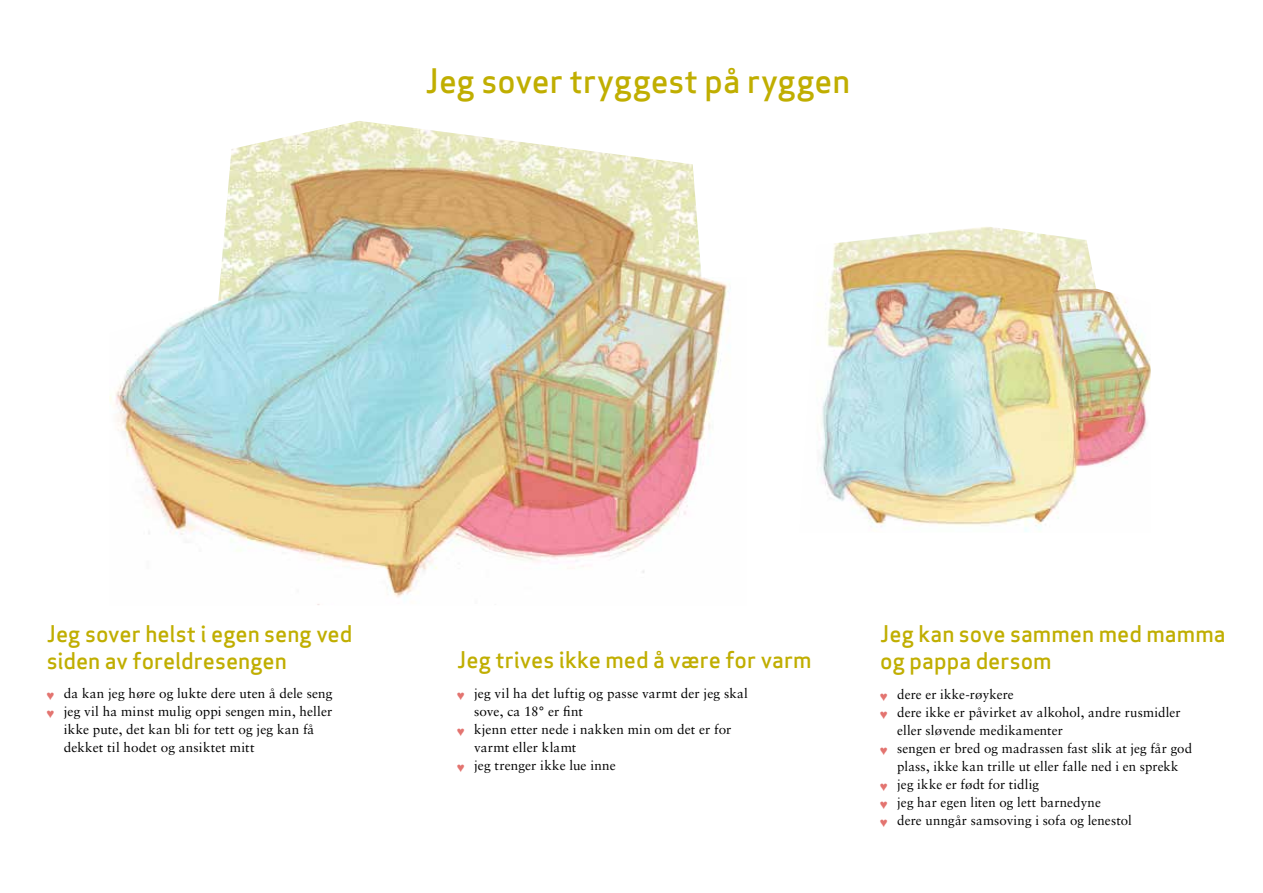
<style>
.page{position:relative;width:1263px;height:893px;background:#fff}
.page>*{position:absolute;margin:0;border:0;box-sizing:border-box;transform-origin:0 0}
.t1{font:33px "Apex Sans Medium ST";letter-spacing:-.005em;color:#c0ae00}
.t2{font:22.5px/27px "Apex Sans Medium ST";color:#c0ae00}
.t3{font:13.5px "Sabon";letter-spacing:.01em;color:#000}
.s1{color:#e37470}
</style>
<div class="page">
<img style="left:820px;top:226px;width:331px;height:306px">
<img style="left:109px;top:121px;width:621px;height:484px">
<h1 class="t1" style="left:426px;top:60px;width:426px">Jeg sover tryggest på ryggen</h1>
<h2 class="t2" style="left:47px;top:620px;width:307px">Jeg sover helst i egen seng ved siden av foreldresengen</h2>
<p class="t3" style="left:47px;top:685px;width:287px"><span class="s1">♥</span> da kan jeg høre og lukte dere uten å dele seng</p>
<p class="t3" style="left:47px;top:703px;width:287px"><span class="s1">♥</span> jeg vil ha minst mulig oppi sengen min, heller</p>
<p class="t3" style="left:64px;top:721px;width:252px">ikke pute, det kan bli for tett og jeg kan få</p>
<p class="t3" style="left:64px;top:739px;width:192px">dekket til hodet og ansiktet mitt</p>
<h2 class="t2" style="left:457px;top:646px;width:356px">Jeg trives ikke med å være for varm</h2>
<p class="t3" style="left:457px;top:685px;width:292px"><span class="s1">♥</span> jeg vil ha det luftig og passe varmt der jeg skal</p>
<p class="t3" style="left:474px;top:703px;width:110px">sove, ca 18° er fint</p>
<p class="t3" style="left:457px;top:721px;width:276px"><span class="s1">♥</span> kjenn etter nede i nakken min om det er for</p>
<p class="t3" style="left:474px;top:739px;width:104px">varmt eller klamt</p>
<p class="t3" style="left:457px;top:757px;width:160px"><span class="s1">♥</span> jeg trenger ikke lue inne</p>
<h2 class="t2" style="left:880px;top:620px;width:347px">Jeg kan sove sammen med mamma og pappa dersom</h2>
<p class="t3" style="left:880px;top:686px;width:135px"><span class="s1">♥</span> dere er ikke-røykere</p>
<p class="t3" style="left:880px;top:704px;width:302px"><span class="s1">♥</span> dere ikke er påvirket av alkohol, andre rusmidler</p>
<p class="t3" style="left:897px;top:722px;width:167px">eller sløvende medikamenter</p>
<p class="t3" style="left:880px;top:740px;width:313px"><span class="s1">♥</span> sengen er bred og madrassen fast slik at jeg får god</p>
<p class="t3" style="left:897px;top:758px;width:283px">plass, ikke kan trille ut eller falle ned i en sprekk</p>
<p class="t3" style="left:880px;top:776px;width:160px"><span class="s1">♥</span> jeg ikke er født for tidlig</p>
<p class="t3" style="left:880px;top:794px;width:222px"><span class="s1">♥</span> jeg har egen liten og lett barnedyne</p>
<p class="t3" style="left:880px;top:812px;width:253px"><span class="s1">♥</span> dere unngår samsoving i sofa og lenestol</p>
</div>
